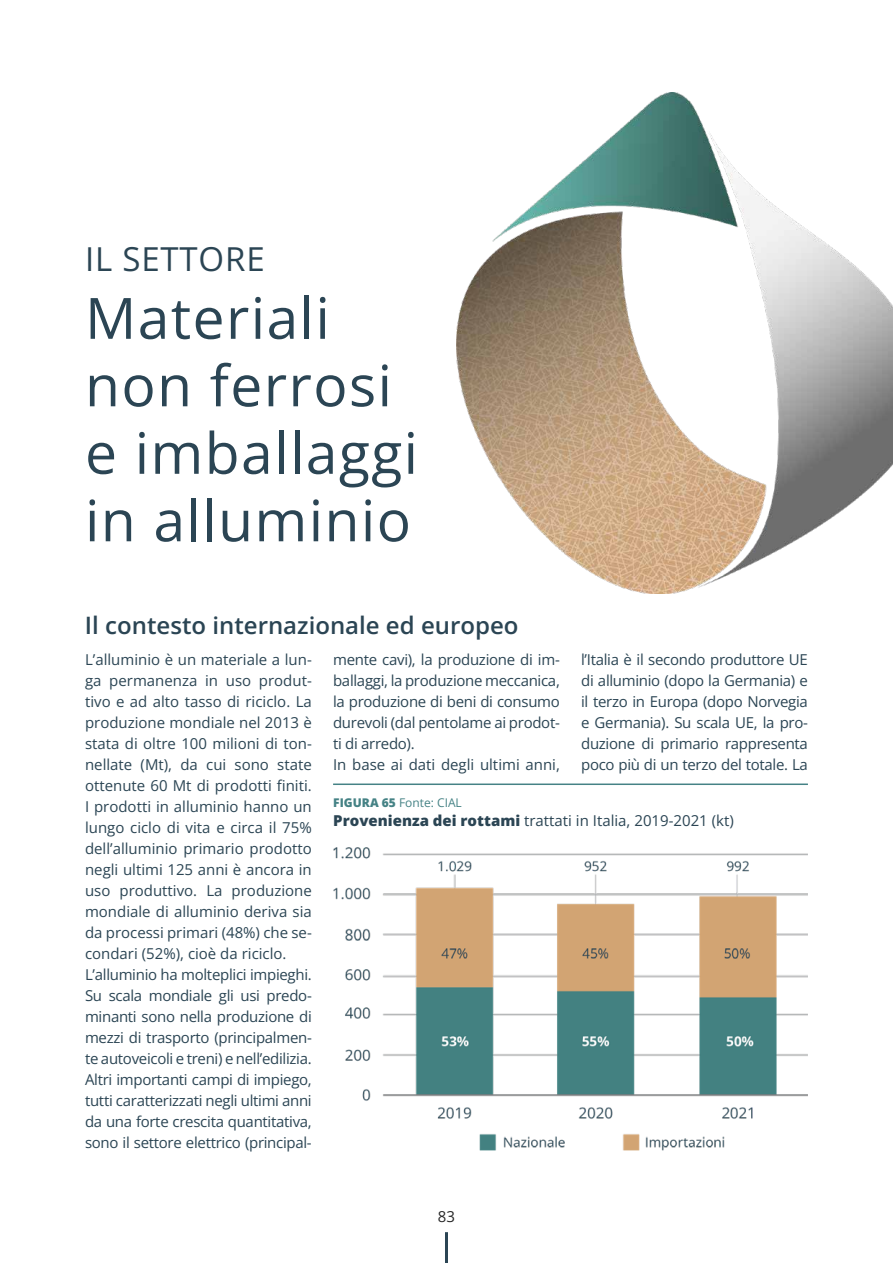
<style>
.page{position:relative;width:893px;height:1263px;background:#fff}
.page>*{position:absolute;margin:0;border:0;box-sizing:border-box;transform-origin:0 0}
.t1{font:57px/67.5px "Open Sans";letter-spacing:.025em;color:#2b4554}
.t2{font:33px "Open Sans";letter-spacing:.025em;color:#2b4554}
.t3{font:600 24px "Open Sans";color:#2b4554}
.t4{font:15px/21px "Open Sans";color:#2b4554}
.t5{font:15px/21px "Open Sans";letter-spacing:-.02em;color:#2b4554}
.t6{font:15px "Open Sans";color:#262626}
.t7{font:12px "Open Sans";color:#458285}
.s1{font-weight:800}
</style>
<div class="page">
<hr style="left:445px;top:1232px;width:3px;height:31px;background:#2b4554">
<hr style="left:333px;top:783px;width:475px;height:2px;background:#458285">
<img style="left:333px;top:847px;width:475px;height:304px">
<img style="left:456px;top:92px;width:437px;height:502px">
<h2 class="t2" style="left:85px;top:237px;width:181px">IL SETTORE</h2>
<h1 class="t1" style="left:85px;top:283px;width:334px">Materiali non ferrosi e imballaggi in alluminio</h1>
<h3 class="t3" style="left:85px;top:608px;width:435px">Il contesto internazionale ed europeo</h3>
<p class="t4" style="left:85px;top:648px;width:228px">L’alluminio è un materiale a lun&shy;ga permanenza in uso produt&shy;tivo e ad alto tasso di riciclo. La produzione mondiale nel 2013 è stata di oltre 100 milioni di ton&shy;nellate (Mt), da cui sono state ottenute 60 Mt di prodotti finiti.<br>I prodotti in alluminio hanno un lungo ciclo di vita e circa il 75% dell’alluminio primario prodotto negli ultimi 125 anni è ancora in uso produttivo. La produzione mondiale di alluminio deriva sia da processi primari (48%) che se&shy;condari (52%), cioè da riciclo.<br>L’alluminio ha molteplici impieghi.<br>Su scala mondiale gli usi predo&shy;minanti sono nella produzione di mezzi di trasporto (principalmen&shy;te autoveicoli e treni) e nell’edilizia.<br>Altri importanti campi di impiego, tutti caratterizzati negli ultimi anni da una forte crescita quantitativa, sono il settore elettrico (principal-</p>
<p class="t5" style="left:333px;top:648px;width:228px">mente cavi), la produzione di im&shy;ballaggi, la produzione meccanica, la produzione di beni di consumo durevoli (dal pentolame ai prodot&shy;ti di arredo).<br>In base ai dati degli ultimi anni,</p>
<p class="t5" style="left:581px;top:648px;width:228px;text-align:justify">l’Italia è il secondo produttore UE di alluminio (dopo la Germania) e il terzo in Europa (dopo Norvegia e Germania). Su scala UE, la pro&shy;duzione di primario rappresenta poco più di un terzo del totale. La</p>
<p class="t7" style="left:333px;top:794px;width:130px"><span class="s1">FIGURA 65</span> Fonte: CIAL</p>
<p class="t4" style="left:333px;top:810px;width:402px"><span class="s1">Provenienza dei rottami</span> trattati in Italia, 2019-2021 (kt)</p>
<p class="t6" style="left:438px;top:1206px;width:19px">83</p>
</div>
